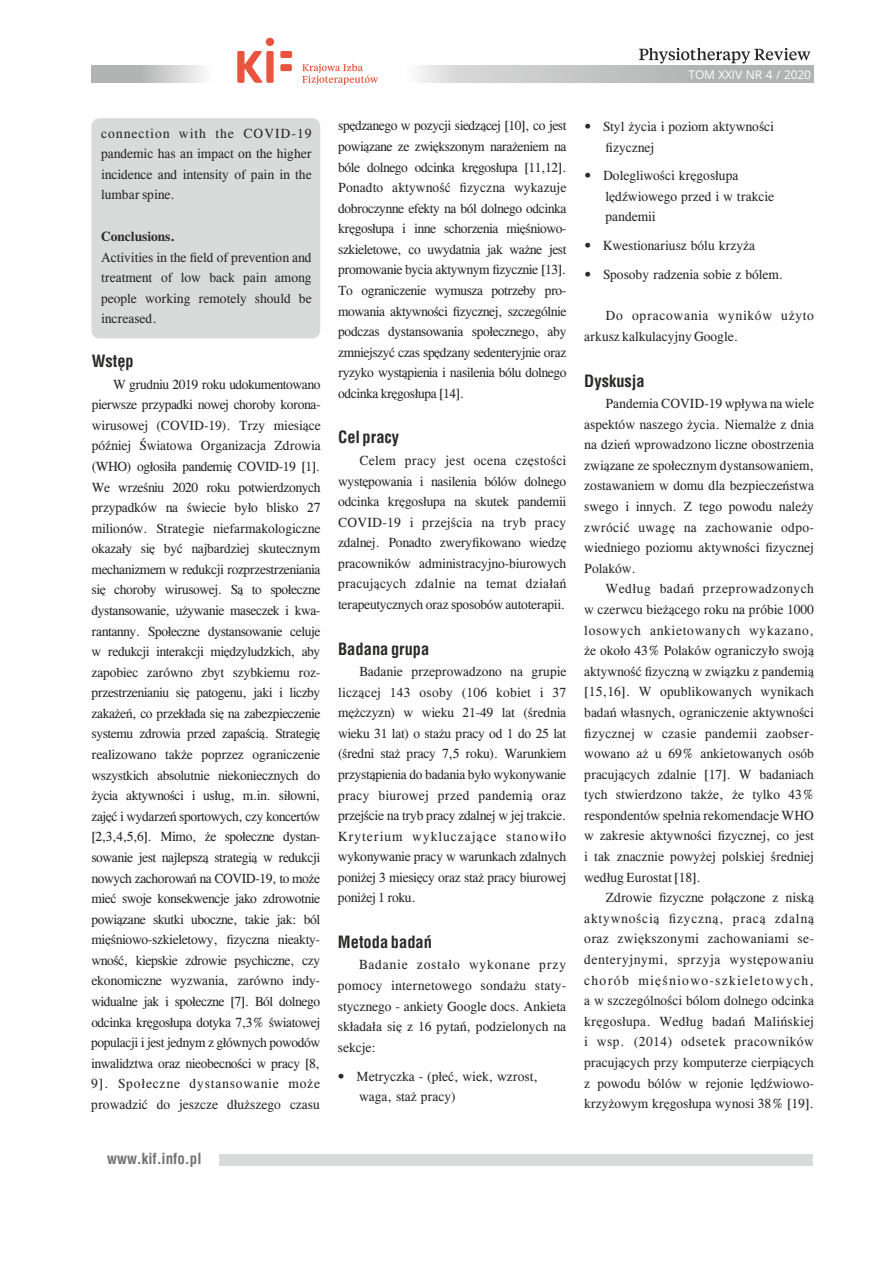
<style>
.page{position:relative;width:893px;height:1263px;background:#fff}
.page>*{position:absolute;margin:0;border:0;box-sizing:border-box;transform-origin:0 0}
.t1{font:700 16.5px "Switzerland Condensed";color:#2b2a29}
.t2{font:700 15px "Switzerland Condensed";color:#727271}
.t3{font:13.5px/20.5px "CG Times";color:#2b2a29;text-align:justify}
.t4{font:13.5px/20.5px "CG Times";letter-spacing:.025em;color:#2b2a29}
.t5{font:700 13.5px "CG Times";color:#2b2a29}
.t6{font:12px "Open Sans";letter-spacing:-.02em;color:#fefefe}
</style>
<div class="page">
<div style="left:219px;top:1154px;width:594px;height:12px;background:#d9dada"></div>
<svg style="left:237px;top:51px;width:26px;height:32px"></svg>
<div style="left:266px;top:51px;width:8px;height:32px;background:#ea533d;border-radius:2px"></div>
<div style="left:280px;top:51px;width:12px;height:7px;background:#ea533d;border-radius:2px"></div>
<div style="left:280px;top:64px;width:12px;height:7px;background:#ea533d;border-radius:2px"></div>
<svg style="left:302px;top:64px;width:76px;height:21px"></svg>
<div style="left:266px;top:38px;width:8px;height:8px;background:#ea533d;border-radius:50%"></div>
<svg style="left:91px;top:66px;width:113px;height:17px;background:#c4c5c5"></svg>
<svg style="left:639px;top:48px;width:171px;height:15px"></svg>
<div style="left:91px;top:118px;width:229px;height:220px;background:#d9dada;border-radius:8px"></div>
<p class="t3" style="left:101px;top:124px;width:212px">connection with the COVID-19 pandemic has an impact on the higher incidence and intensity of pain in the lumbar spine.</p>
<p class="t5" style="left:101px;top:231px;width:75px">Conclusions.</p>
<p class="t3" style="left:101px;top:248px;width:212px">Activities in the field of prevention and treatment of low back pain among people working remotely should be increased.</p>
<p class="t1" style="left:92px;top:354px;width:44px">Wstęp</p>
<p class="t3" style="left:91px;top:375px;width:231px;text-indent:22px">W grudniu 2019 roku udokumentowano pierwsze przypadki nowej choroby korona&shy;wirusowej (COVID-19). Trzy miesiące później Światowa Organizacja Zdrowia (WHO) ogłosiła pandemię COVID-19 [1].<br>We wrześniu 2020 roku potwierdzonych przypadków na świecie było blisko 27 milionów. Strategie niefarmakologiczne okazały się być najbardziej skutecznym mechanizmem w redukcji rozprzestrzeniania się choroby wirusowej. Są to społeczne dystansowanie, używanie maseczek i kwa&shy;rantanny. Społeczne dystansowanie celuje w redukcji interakcji międzyludzkich, aby zapobiec zarówno zbyt szybkiemu roz&shy;przestrzenianiu się patogenu, jaki i liczby zakażeń, co przekłada się na zabezpieczenie systemu zdrowia przed zapaścią. Strategię realizowano także poprzez ograniczenie wszystkich absolutnie niekoniecznych do życia aktywności i usług, m.in. siłowni, zajęć i wydarzeń sportowych, czy koncertów [2,3,4,5,6]. Mimo, że społeczne dystan&shy;sowanie jest najlepszą strategią w redukcji nowych zachorowań na COVID-19, to może mieć swoje konsekwencje jako zdrowotnie powiązane skutki uboczne, takie jak: ból mięśniowo-szkieletowy, fizyczna nieakty&shy;wność, kiepskie zdrowie psychiczne, czy ekonomiczne wyzwania, zarówno indy&shy;widualne jak i społeczne [7]. Ból dolnego odcinka kręgosłupa dotyka 7,3% światowej populacji i jest jednym z głównych powodów inwalidztwa oraz nieobecności w pracy [8, 9]. Społeczne dystansowanie może prowadzić do jeszcze dłuższego czasu</p>
<p class="t2" style="left:107px;top:1152px;width:96px">www.kif.info.pl</p>
<p class="t3" style="left:338px;top:117px;width:230px">spędzanego w pozycji siedzącej [10], co jest powiązane ze zwiększonym narażeniem na bóle dolnego odcinka kręgosłupa [11,12].<br>Ponadto aktywność fizyczna wykazuje dobroczynne efekty na ból dolnego odcinka kręgosłupa i inne schorzenia mięśniowo&shy;szkieletowe, co uwydatnia jak ważne jest promowanie bycia aktywnym fizycznie [13].<br>To ograniczenie wymusza potrzeby pro&shy;mowania aktywności fizycznej, szczególnie podczas dystansowania społecznego, aby zmniejszyć czas spędzany sedenteryjnie oraz ryzyko wystąpienia i nasilenia bólu dolnego odcinka kręgosłupa [14].</p>
<p class="t1" style="left:338px;top:430px;width:63px">Cel pracy</p>
<p class="t3" style="left:338px;top:451px;width:230px;text-indent:21px">Celem pracy jest ocena częstości występowania i nasilenia bólów dolnego odcinka kręgosłupa na skutek pandemii COVID-19 i przejścia na tryb pracy zdalnej. Ponadto zweryfikowano wiedzę pracowników administracyjno-biurowych pracujących zdalnie na temat działań terapeutycznych oraz sposobów autoterapii.</p>
<p class="t1" style="left:338px;top:641px;width:93px">Badana grupa</p>
<p class="t3" style="left:338px;top:662px;width:230px;text-indent:21px">Badanie przeprowadzono na grupie liczącej 143 osoby (106 kobiet i 37 mężczyzn) w wieku 21-49 lat (średnia wieku 31 lat) o stażu pracy od 1 do 25 lat (średni staż pracy 7,5 roku). Warunkiem przystąpienia do badania było wykonywanie pracy biurowej przed pandemią oraz przejście na tryb pracy zdalnej w jej trakcie.<br>Kryterium wykluczające stanowiło wykonywanie pracy w warunkach zdalnych poniżej 3 miesięcy oraz staż pracy biurowej poniżej 1 roku.</p>
<p class="t1" style="left:338px;top:935px;width:96px">Metoda badań</p>
<p class="t3" style="left:338px;top:956px;width:230px;text-indent:21px">Badanie zostało wykonane przy pomocy internetowego sondażu staty&shy;stycznego - ankiety Google docs. Ankieta składała się z 16 pytań, podzielonych na sekcje:</p>
<p class="t3" style="left:359px;top:1067px;width:180px;text-indent:-21px">• Metryczka - (płeć, wiek, wzrost, waga, staż pracy)</p>
<p class="t6" style="left:689px;top:69px;width:124px">TOM XXIV NR 4 / 2020</p>
<p class="t3" style="left:606px;top:117px;width:170px;text-indent:-21px">• Styl życia i poziom aktywności fizycznej</p>
<p class="t3" style="left:606px;top:167px;width:170px;text-align:left;text-indent:-21px">• Dolegliwości kręgosłupa lędźwiowego przed i w trakcie pandemii</p>
<p class="t3" style="left:584px;top:237px;width:172px">• Kwestionariusz bólu krzyża</p>
<p class="t3" style="left:584px;top:265px;width:201px">• Sposoby radzenia sobie z bólem.</p>
<p class="t4" style="left:584px;top:307px;width:231px;text-indent:21px">Do opracowania wyników użyto arkusz kalkulacyjny Google.</p>
<p class="t1" style="left:584px;top:373px;width:62px">Dyskusja</p>
<p class="t3" style="left:584px;top:394px;width:231px;text-indent:21px">Pandemia COVID-19 wpływa na wiele aspektów naszego życia. Niemalże z dnia na dzień wprowadzono liczne obostrzenia związane ze społecznym dystansowaniem, zostawaniem w domu dla bezpieczeństwa swego i innych. Z tego powodu należy zwrócić uwagę na zachowanie odpo&shy;wiedniego poziomu aktywności fizycznej Polaków.</p>
<p class="t3" style="left:584px;top:580px;width:231px;text-indent:21px">Według badań przeprowadzonych w czerwcu bieżącego roku na próbie 1000 losowych ankietowanych wykazano, że około 43% Polaków ograniczyło swoją aktywność fizyczną w związku z pandemią [15,16]. W opublikowanych wynikach badań własnych, ograniczenie aktywności fizycznej w czasie pandemii zaobser&shy;wowano aż u 69% ankietowanych osób pracujących zdalnie [17]. W badaniach tych stwierdzono także, że tylko 43% respondentów spełnia rekomendacje WHO w zakresie aktywności fizycznej, co jest i tak znacznie powyżej polskiej średniej według Eurostat [18].</p>
<p class="t3" style="left:584px;top:889px;width:231px;text-indent:21px">Zdrowie fizyczne połączone z niską aktywnością fizyczną, pracą zdalną oraz zwiększonymi zachowaniami se&shy;denteryjnymi, sprzyja występowaniu chorób mięśniowo-szkieletowych, a w szczególności bólom dolnego odcinka kręgosłupa. Według badań Malińskiej i wsp. (2014) odsetek pracowników pracujących przy komputerze cierpiących z powodu bólów w rejonie lędźwiowo&shy;krzyżowym kręgosłupa wynosi 38% [19].</p>
</div>
